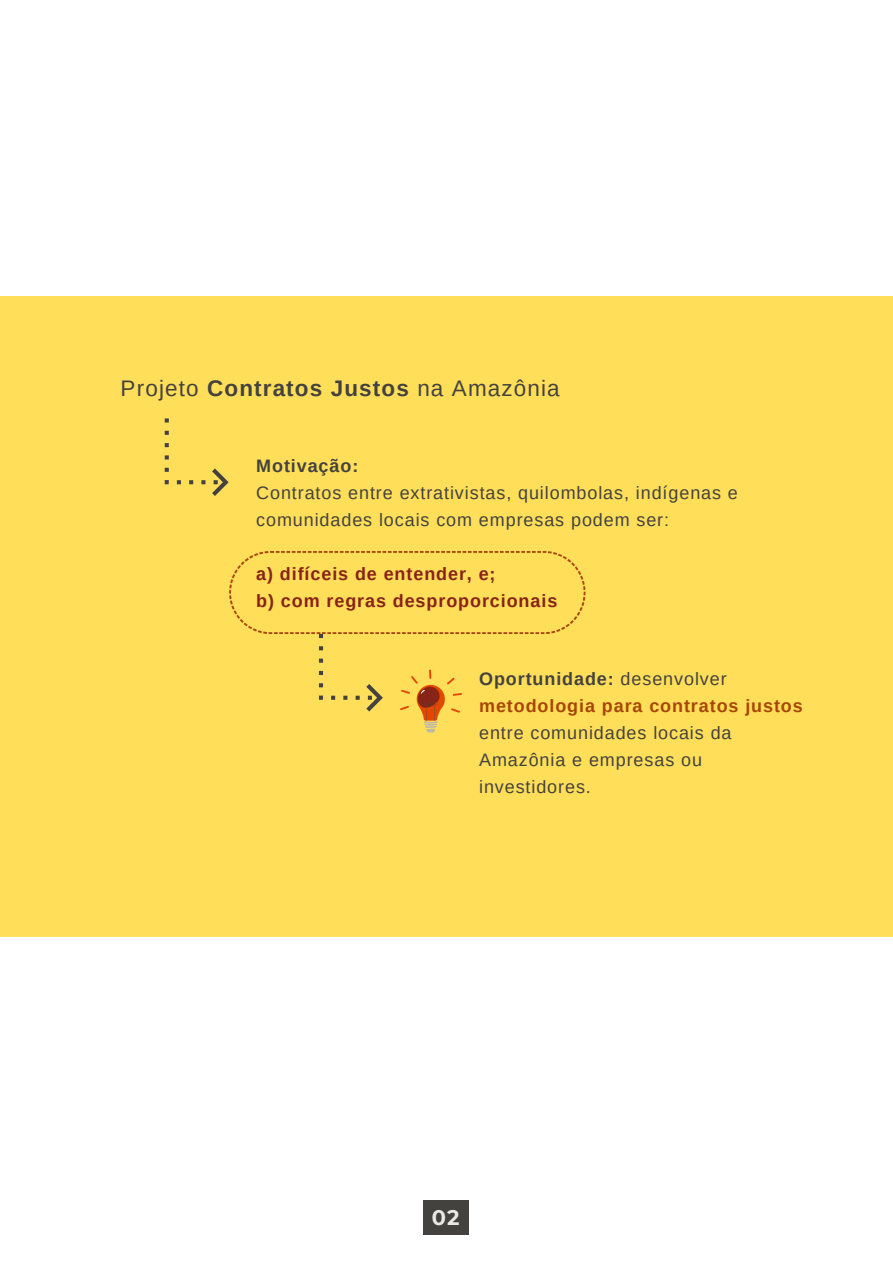
<style>
.page{position:relative;width:893px;height:1264px;background:#fff}
.page>*{position:absolute;margin:0;border:0;box-sizing:border-box;transform-origin:0 0}
.t1{font:22.5px "Arimo";letter-spacing:.05em;color:#44423e}
.t2{font:700 21px "Montserrat";color:#ebe9e7}
.t3{font:18px/27px "Arimo";letter-spacing:.05em;color:#44423e}
.t4{font:700 18px "Arimo";letter-spacing:.05em;color:#882318}
.t5{font:700 18px "Arimo";letter-spacing:.05em;color:#44423e}
.s1{font-weight:700}
.s2{font-weight:700;color:#a84608}
</style>
<div class="page">
<div style="left:0;top:296px;width:892px;height:641px;background:#ffde59"></div>
<svg style="left:165px;top:418px;width:64px;height:78px"></svg>
<div style="left:423px;top:1200px;width:45px;height:34px;background:#44423e"></div>
<svg style="left:229px;top:551px;width:356px;height:181px"></svg>
<p class="t1" style="left:121px;top:375px;width:440px">Projeto <span class="s1">Contratos Justos</span> na Amazônia</p>
<p class="t5" style="left:256px;top:456px;width:104px">Motivação:</p>
<p class="t3" style="left:256px;top:479px;width:483px">Contratos entre extrativistas, quilombolas, indígenas e comunidades locais com empresas podem ser:</p>
<p class="t4" style="left:256px;top:564px;width:241px">a) difíceis de entender, e;</p>
<p class="t4" style="left:256px;top:591px;width:302px">b) com regras desproporcionais</p>
<p class="t3" style="left:479px;top:665px;width:325px"><span class="s1">Oportunidade:</span> desenvolver <span class="s2">metodologia para contratos justos </span>entre comunidades locais da<br>Amazônia e empresas ou investidores.</p>
<p class="t2" style="left:432px;top:1204px;width:29px">02</p>
</div>
